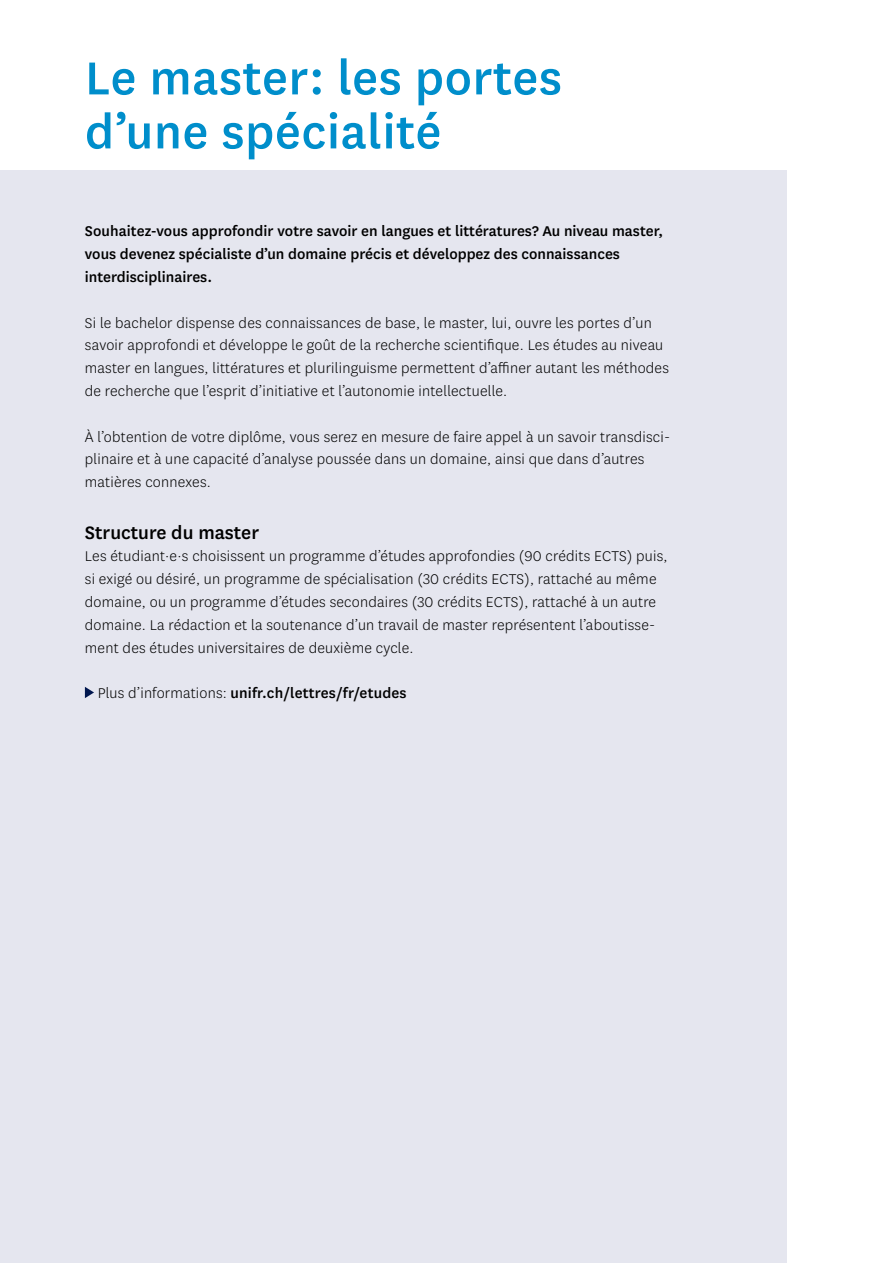
<style>
.page{position:relative;width:893px;height:1263px;background:#fff}
.page>*{position:absolute;margin:0;border:0;box-sizing:border-box;transform-origin:0 0}
.t1{font:500 54px/54px "National Uni Fr";letter-spacing:.01em;color:#008ecb}
.t2{font:500 21px "National Uni Fr";color:#000}
.t3{font:300 16.5px/22.8px "National Uni Fr";letter-spacing:.015em;color:#000}
.t4{font:500 16.5px/22.8px "National Uni Fr";color:#000}
.s1{font-weight:300}
</style>
<div class="page">
<div style="left:0;top:170px;width:787px;height:1093px;background:#e5e6ef"></div>
<svg style="left:85px;top:687px;width:9px;height:11px"></svg>
<h1 class="t1" style="left:85px;top:48px;width:479px">Le master: les portes d’une spécialité</h1>
<p class="t4" style="left:85px;top:219px;width:580px">Souhaitez-vous approfondir votre savoir en langues et littératures? Au niveau master, vous devenez spécialiste d’un domaine précis et développez des connaissances interdisciplinaires.</p>
<p class="t3" style="left:85px;top:311px;width:586px">Si le bachelor dispense des connaissances de base, le master, lui, ouvre les portes d’un savoir approfondi et développe le goût de la recherche scientifique. Les études au niveau master en langues, littératures et plurilinguisme permettent d’affiner autant les méthodes de recherche que l’esprit d’initiative et l’autonomie intellectuelle.</p>
<p class="t3" style="left:85px;top:425px;width:587px">À l’obtention de votre diplôme, vous serez en mesure de faire appel à un savoir transdisci&shy;plinaire et à une capacité d’analyse poussée dans un domaine, ainsi que dans d’autres matières connexes.</p>
<p class="t2" style="left:85px;top:518px;width:176px">Structure du master</p>
<p class="t3" style="left:85px;top:544px;width:584px">Les étudiant·e·s choisissent un programme d’études approfondies (90 crédits ECTS) puis, si exigé ou désiré, un programme de spécialisation (30 crédits ECTS), rattaché au même domaine, ou un programme d’études secondaires (30 crédits ECTS), rattaché à un autre domaine. La rédaction et la soutenance d’un travail de master représentent l’aboutisse&shy;ment des études universitaires de deuxième cycle.</p>
<p class="t4" style="left:98px;top:681px;width:310px"><span class="s1">Plus d’informations:</span> unifr.ch/lettres/fr/etudes</p>
</div>
